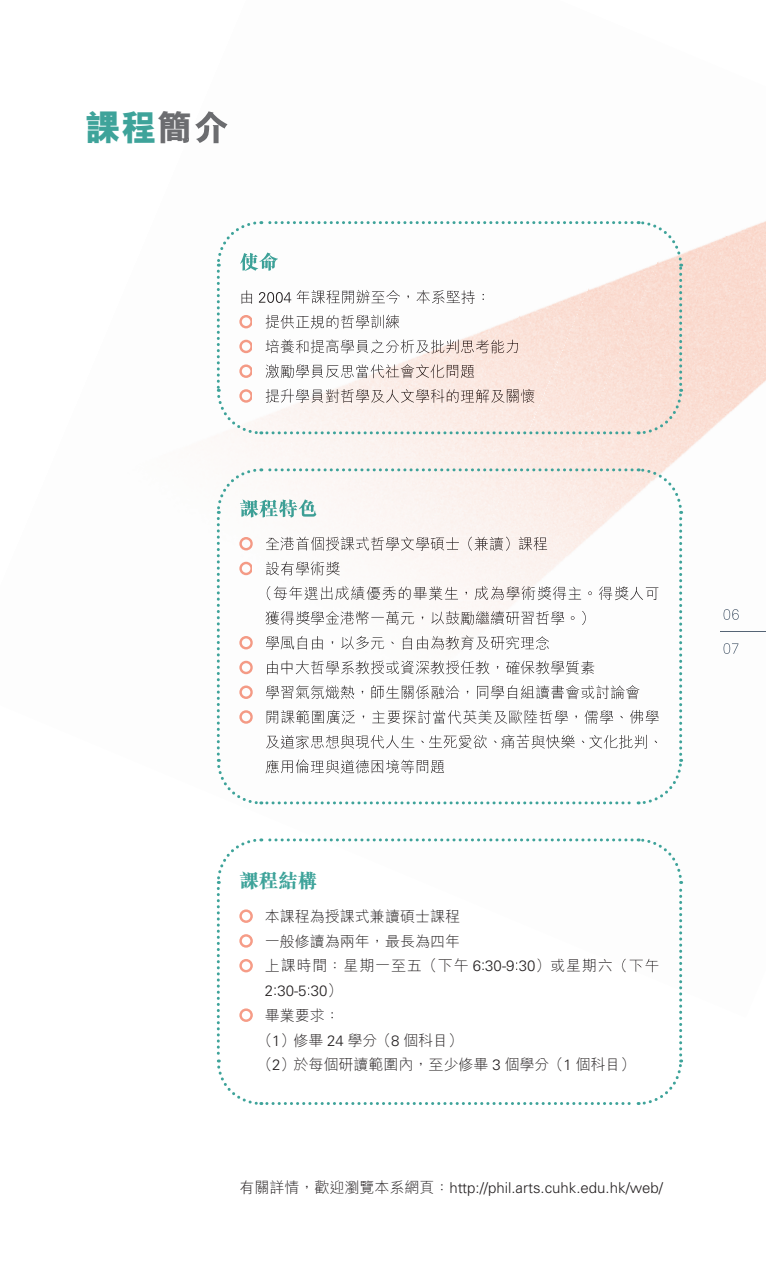
<style>
.page{position:relative;width:766px;height:1263px;background:#fff}
.page>*{position:absolute;margin:0;border:0;box-sizing:border-box;transform-origin:0 0}
.t1{font:800 36px "M Hei HK";color:#3ea39a}
.t2{font:800 19.5px "M Sung HK";color:#3ea39a}
.t3{font:300 15px/24.8px "M Hei HK";color:#231f20}
.t4{font:300 15px "Univers LT Std";color:#231f20}
.s1{color:#6c6d70}
.s2{font-family:"Univers LT Std"}
.s3{font-family:"M Hei HK"}
</style>
<div class="page">
<div style="left:214px;top:436px;width:115px;height:31px;background:#fcf7f6"></div>
<div style="left:440px;top:450px;width:138px;height:17px;background:#fbece6"></div>
<div style="left:314px;top:436px;width:225px;height:20px;background:#fbf0ec"></div>
<img style="left:578px;top:363px;width:187px;height:150px">
<img style="left:528px;top:363px;width:208px;height:87px">
<div style="left:683px;top:253px;width:82px;height:110px;background:#fadbd0"></div>
<img style="left:684px;top:221px;width:81px;height:32px">
<img style="left:186px;top:111px;width:41px;height:32px">
<svg style="left:216px;top:221px;width:467px;height:215px"></svg>
<svg style="left:216px;top:467px;width:467px;height:338px"></svg>
<svg style="left:216px;top:838px;width:467px;height:267px"></svg>
<img style="left:723px;top:609px;width:15px;height:11px">
<img style="left:723px;top:643px;width:15px;height:11px">
<img style="left:720px;top:631px;width:45px;height:1px">
<h1 class="t1" style="left:85px;top:110px;width:145px">課程<span class="s1">簡介</span></h1>
<h2 class="t2" style="left:239px;top:871px;width:79px">課程結構</h2>
<p class="t3" style="left:265px;top:904px;width:396px">本課程為授課式兼讀碩士課程<br>一般修讀為兩年，最長為四年<br>上課時間：星期一至五（下午 <span class="s2">6:30-9:30</span>）或星期六（下午</p>
<p class="t4" style="left:265px;top:982px;width:79px">2:30-5:30<span class="s3">）</span></p>
<p class="t3" style="left:257px;top:1003px;width:379px;text-indent:8px">畢業要求：<br>（<span class="s2">1</span>）修畢 <span class="s2">24</span> 學分（<span class="s2">8</span> 個科目）<br>（<span class="s2">2</span>）於每個研讀範圍內，至少修畢 <span class="s2">3</span> 個學分（<span class="s2">1</span> 個科目）</p>
<p class="t4" style="left:239px;top:1179px;width:425px"><span class="s3">有關詳情，歡迎瀏覽本系網頁：</span>http://phil.arts.cuhk.edu.hk/web/</p>
</div>
